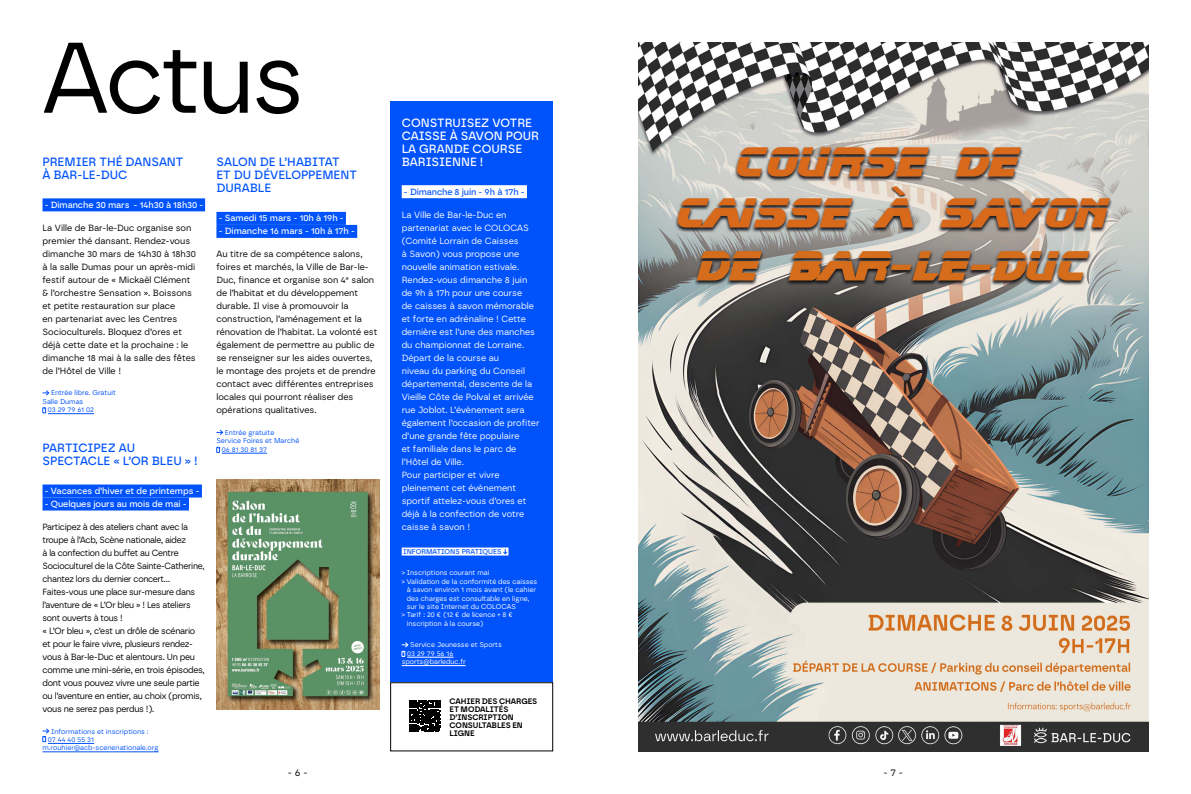
<style>
.page{position:relative;width:1191px;height:794px;background:#fff}
.page>*{position:absolute;margin:0;border:0;box-sizing:border-box;transform-origin:0 0}
.t1{font:100px "Borna";letter-spacing:-.035em;color:#000}
.t2{font:500 12px/13px "Borna";color:#0052fb}
.t3{font:500 12px/13px "Borna";color:#fff}
.t4{font:10px "Borna";color:#000}
.t5{font:9px/13px "Borna";color:#000}
.t6{font:9px/13px "Borna";color:#fff}
.t7{font:9px/13px "Borna";letter-spacing:-.03em;color:#000;scale:.96 1}
.t8{font:500 9px "Borna";color:#fff}
.t9{font:500 9px "Borna";letter-spacing:-.01em;color:#0052fb}
.t10{font:600 8px/8px "Borna";letter-spacing:-.01em;color:#000}
.t11{font:7px "Borna";color:#fff}
.t12{font:7px/8.4px "Borna";color:#0052fb}
.t13{font:500 7px "Borna";color:#0052fb}
</style>
<div class="page">
<img style="left:638px;top:43px;width:510px;height:708px">
<img style="left:216px;top:480px;width:163px;height:229px">
<div style="left:216px;top:212px;width:130px;height:13px;background:#0052fb"></div>
<div style="left:216px;top:225px;width:141px;height:13px;background:#0052fb"></div>
<hr style="left:222px;top:453px;width:45px;height:1px;background:#0052fb">
<svg style="left:216px;top:429px;width:7px;height:6px"></svg>
<svg style="left:216px;top:447px;width:4px;height:6px"></svg>
<div style="left:43px;top:484px;width:159px;height:13px;background:#0052fb"></div>
<div style="left:43px;top:497px;width:146px;height:13px;background:#0052fb"></div>
<hr style="left:48px;top:743px;width:46px;height:1px;background:#0052fb">
<hr style="left:43px;top:751px;width:115px;height:1px;background:#0052fb">
<svg style="left:43px;top:728px;width:6px;height:14px"></svg>
<div style="left:43px;top:198px;width:162px;height:13px;background:#0052fb"></div>
<hr style="left:48px;top:413px;width:46px;height:1px;background:#0052fb">
<svg style="left:43px;top:390px;width:6px;height:6px"></svg>
<svg style="left:43px;top:407px;width:3px;height:6px"></svg>
<div style="left:390px;top:101px;width:163px;height:581px;background:#0052fb"></div>
<div style="left:402px;top:185px;width:125px;height:13px;background:#fff"></div>
<div style="left:402px;top:547px;width:106px;height:8px;background:#fff"></div>
<hr style="left:407px;top:657px;width:46px;height:1px;background:#fff">
<hr style="left:402px;top:665px;width:64px;height:1px;background:#fff">
<svg style="left:503px;top:549px;width:4px;height:5px"></svg>
<svg style="left:402px;top:642px;width:6px;height:14px"></svg>
<div style="left:390px;top:682px;width:163px;height:69px;border:1px solid #000"></div>
<svg style="left:409px;top:700px;width:31px;height:31px"></svg>
<h1 class="t1" style="left:43px;top:17px;width:264px">Actus</h1>
<h2 class="t2" style="left:43px;top:155px;width:142px">PREMIER THÉ DANSANT<br>À BAR-LE-DUC</h2>
<p class="t8" style="left:45px;top:199px;width:160px">- Dimanche 30 mars - 14h30 à 18h30 -</p>
<p class="t5" style="left:43px;top:221px;width:155px">La Ville de Bar-le-Duc organise son premier thé dansant. Rendez-vous dimanche 30 mars de 14h30 à 18h30 à la salle Dumas pour un après-midi festif autour de « Mickaël Clément &amp; l’orchestre Sensation ». Boissons et petite restauration sur place<br>en partenariat avec les Centres<br>Socioculturels. Bloquez d’ores et déjà cette date et la prochaine : le dimanche 18 mai à la salle des fêtes de l’Hôtel de Ville !</p>
<p class="t12" style="left:51px;top:389px;width:66px">Entrée libre. Gratuit</p>
<p class="t12" style="left:43px;top:397px;width:42px">Salle Dumas</p>
<p class="t12" style="left:48px;top:405px;width:48px">03 29 79 61 02</p>
<h2 class="t2" style="left:216px;top:155px;width:142px">SALON DE L’HABITAT<br>ET DU DÉVELOPPEMENT<br>DURABLE</h2>
<p class="t8" style="left:219px;top:213px;width:126px">- Samedi 15 mars - 10h à 19h -</p>
<p class="t8" style="left:219px;top:226px;width:138px">- Dimanche 16 mars - 10h à 17h -</p>
<p class="t5" style="left:216px;top:248px;width:162px">Au titre de sa compétence salons, foires et marchés, la Ville de Bar-le-Duc, finance et organise son 4<sup>e</sup> salon de l’habitat et du développement durable. Il vise à promouvoir la construction, l’aménagement et la rénovation de l’habitat. La volonté est également de permettre au public de se renseigner sur les aides ouvertes, le montage des projets et de prendre contact avec différentes entreprises locales qui pourront réaliser des opérations qualitatives.</p>
<p class="t12" style="left:216px;top:428px;width:84px;text-indent:9px">Entrée gratuite<br>Service Foires et Marché</p>
<h2 class="t2" style="left:43px;top:441px;width:94px">PARTICIPEZ AU</h2>
<p class="t12" style="left:222px;top:445px;width:47px">06 81 30 81 37</p>
<h2 class="t2" style="left:43px;top:454px;width:156px">SPECTACLE « L’OR BLEU » !</h2>
<p class="t8" style="left:45px;top:485px;width:156px">- Vacances d’hiver et de printemps -</p>
<p class="t8" style="left:45px;top:498px;width:143px">- Quelques jours au mois de mai -</p>
<p class="t7" style="left:43px;top:520px;width:170px">Participez à des ateliers chant avec la troupe à l’Acb, Scène nationale, aidez<br>à la confection du buffet au Centre Socioculturel de la Côte Sainte-Catherine, chantez lors du dernier concert… Faites-vous une place sur-mesure dans l’aventure de « L’Or bleu » ! Les ateliers sont ouverts à tous !<br>« L’Or bleu », c’est un drôle de scénario et pour le faire vivre, plusieurs rendez&shy;vous à Bar-le-Duc et alentours. Un peu comme une mini-série, en trois épisodes, dont vous pouvez vivre une seule partie ou l’aventure en entier, au choix (promis, vous ne serez pas perdus !).</p>
<p class="t12" style="left:51px;top:727px;width:99px">Informations et inscriptions :</p>
<p class="t12" style="left:48px;top:735px;width:48px">07 44 40 55 31</p>
<p class="t12" style="left:43px;top:743px;width:117px">m.rouhier@acb-scenenationale.org</p>
<h2 class="t3" style="left:402px;top:116px;width:139px">CONSTRUISEZ VOTRE<br>CAISSE À SAVON POUR<br>LA GRANDE COURSE<br>BARISIENNE !</h2>
<p class="t9" style="left:404px;top:186px;width:122px">- Dimanche 8 juin - 9h à 17h -</p>
<p class="t6" style="left:402px;top:208px;width:139px">La Ville de Bar-le-Duc en partenariat avec le COLOCAS (Comité Lorrain de Caisses<br>à Savon) vous propose une nouvelle animation estivale.<br>Rendez-vous dimanche 8 juin de 9h à 17h pour une course<br>de caisses à savon mémorable et forte en adrénaline ! Cette dernière est l’une des manches du championnat de Lorraine.<br>Départ de la course au<br>niveau du parking du Conseil départemental, descente de la<br>Vieille Côte de Polval et arrivée rue Joblot. L’évènement sera également l’occasion de profiter d’une grande fête populaire<br>et familiale dans le parc de l’Hôtel de Ville.<br>Pour participer et vivre pleinement cet évènement sportif attelez-vous d’ores et déjà à la confection de votre caisse à savon !</p>
<p class="t13" style="left:403px;top:547px;width:100px">INFORMATIONS PRATIQUES</p>
<p class="t11" style="left:402px;top:569px;width:89px">&gt; Inscriptions courant mai</p>
<p class="t11" style="left:402px;top:577px;width:137px">&gt; Validation de la conformité des caisses</p>
<p class="t11" style="left:407px;top:585px;width:131px">à savon environ 1 mois avant (le cahier</p>
<p class="t11" style="left:407px;top:594px;width:124px">des charges est consultable en ligne,</p>
<p class="t11" style="left:407px;top:602px;width:110px">sur le site Internet du COLOCAS</p>
<p class="t11" style="left:402px;top:611px;width:113px">&gt; Tarif : 20 € (12 € de licence + 8 €</p>
<p class="t11" style="left:407px;top:619px;width:78px">inscription à la course)</p>
<p class="t11" style="left:410px;top:640px;width:93px">Service Jeunesse et Sports</p>
<p class="t11" style="left:407px;top:649px;width:48px">03 29 79 56 16</p>
<p class="t11" style="left:402px;top:657px;width:66px">sports@barleduc.fr</p>
<p class="t10" style="left:449px;top:697px;width:89px">CAHIER DES CHARGES<br>ET MODALITÉS<br>D’INSCRIPTION<br>CONSULTABLES EN<br>LIGNE</p>
<p class="t4" style="left:288px;top:766px;width:21px">- 6 -</p>
<p class="t4" style="left:883px;top:766px;width:21px">- 7 -</p>
</div>
